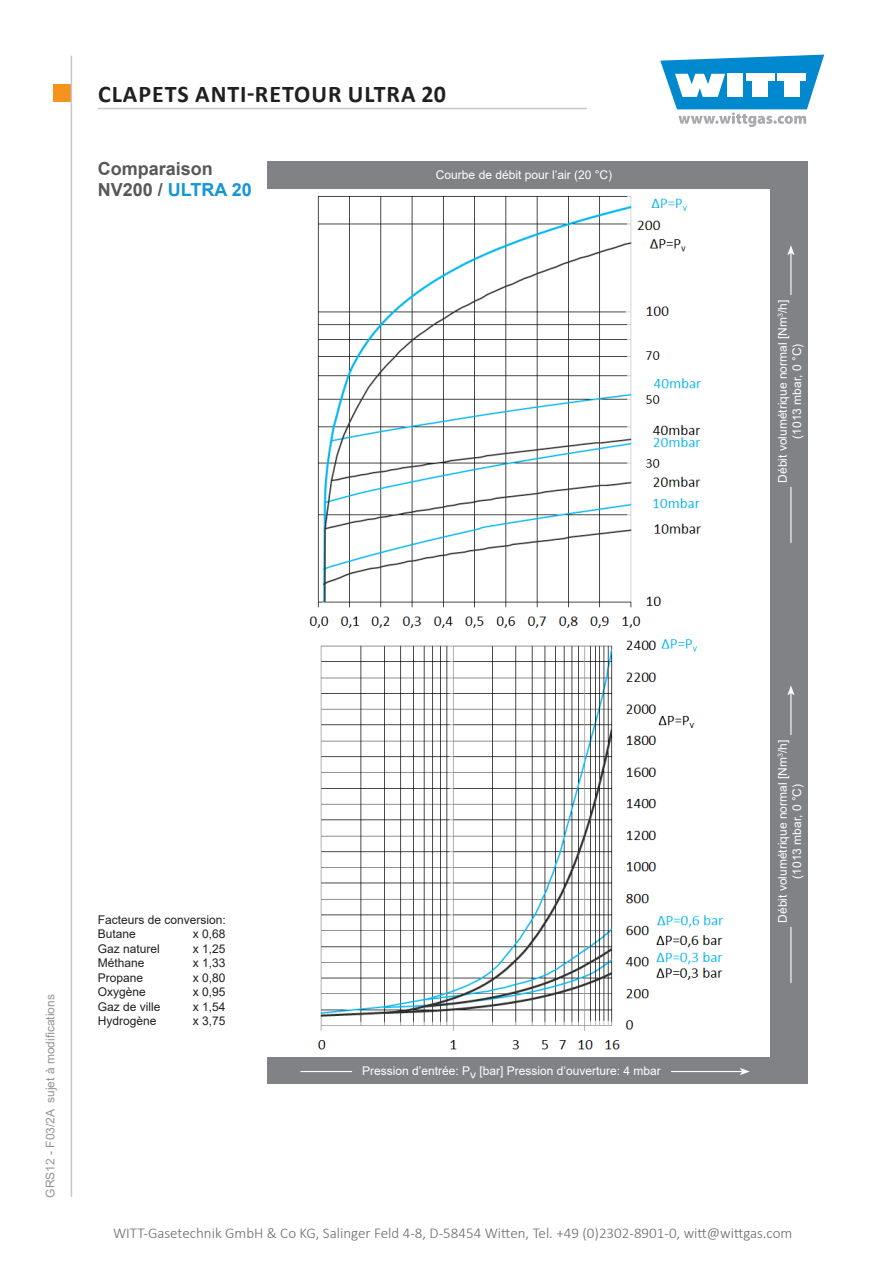
<style>
.page{position:relative;width:893px;height:1263px;background:#fff}
.page>*{position:absolute;margin:0;border:0;box-sizing:border-box;transform-origin:0 0}
.t1{font:700 24px "Calibri";letter-spacing:.04em;color:#231f20}
.t2{font:700 18px/21.6px "Arial";color:#57585a}
.t3{font:300 15px "Calibri";color:#6b6b6e}
.t4{font:12px/14.4px "Arial";color:#fff;text-align:center}
.t5{font:12px/14.4px "Arial";color:#231f20}
.t6{font:12px "Arial";color:#939598}
.s1{color:#1296d5}
</style>
<div class="page">
<div style="left:53px;top:85px;width:17px;height:17px;background:#f4931d"></div>
<svg style="left:660px;top:55px;width:164px;height:72px"></svg>
<hr style="left:71px;top:56px;width:1px;height:1141px;background:#c7c8ca">
<hr style="left:98px;top:108px;width:489px;height:1px;background:#c7c8ca">
<div style="left:268px;top:162px;width:540px;height:922px;background:#808285"></div>
<hr style="left:300px;top:1071px;width:442px;height:1px;background:#fff">
<svg style="left:740px;top:1068px;width:10px;height:7px"></svg>
<hr style="left:790px;top:693px;width:1px;height:290px;background:#fff">
<svg style="left:787px;top:685px;width:8px;height:10px"></svg>
<div style="left:353px;top:1061px;width:317px;height:18px;background:#808285"></div>
<div style="left:772px;top:736px;width:35px;height:191px;background:#808285"></div>
<hr style="left:790px;top:253px;width:1px;height:290px;background:#fff">
<svg style="left:787px;top:245px;width:8px;height:10px"></svg>
<div style="left:772px;top:296px;width:35px;height:191px;background:#808285"></div>
<div style="left:264px;top:189px;width:506px;height:868px;background:#fff"></div>
<img style="left:309px;top:196px;width:415px;height:854px">
<h1 class="t1" style="left:98px;top:77px;width:349px">CLAPETS ANTI-RETOUR ULTRA 20</h1>
<h2 class="t2" style="left:98px;top:158px;width:156px">Comparaison<br>NV200 / <span class="s1">ULTRA 20</span></h2>
<p class="t4" style="left:436px;top:168px;width:178px">Courbe de débit pour l’air (20 °C)</p>
<p class="t4" style="left:775px;top:482px;width:184px;rotate:-90deg">Débit volumétrique normal [Nm<sup>3</sup>/h] (1013 mbar, 0 °C)</p>
<p class="t6" style="left:42px;top:1197px;width:205px;rotate:-90deg">GRS12 - F03/2A sujet à modifications</p>
<p class="t5" style="left:98px;top:912px;width:130px">Facteurs de conversion:<br>Butane</p>
<p class="t5" style="left:193px;top:927px;width:34px">x 0,68</p>
<p class="t5" style="left:98px;top:941px;width:64px">Gaz naturel</p>
<p class="t5" style="left:193px;top:941px;width:34px">x 1,25</p>
<p class="t5" style="left:98px;top:956px;width:48px">Méthane</p>
<p class="t5" style="left:193px;top:956px;width:34px">x 1,33</p>
<p class="t5" style="left:98px;top:970px;width:47px">Propane</p>
<p class="t5" style="left:193px;top:970px;width:34px">x 0,80</p>
<p class="t5" style="left:98px;top:984px;width:50px">Oxygène</p>
<p class="t5" style="left:193px;top:984px;width:34px">x 0,95</p>
<p class="t5" style="left:98px;top:999px;width:64px">Gaz de ville</p>
<p class="t5" style="left:193px;top:999px;width:34px">x 1,54</p>
<p class="t5" style="left:98px;top:1013px;width:60px">Hydrogène</p>
<p class="t5" style="left:193px;top:1013px;width:34px">x 3,75</p>
<p class="t4" style="left:362px;top:1063px;width:300px">Pression d’entrée: Pv [bar] Pression d’ouverture: 4 mbar</p>
<p class="t4" style="left:775px;top:923px;width:184px;rotate:-90deg">Débit volumétrique normal [Nm<sup>3</sup>/h] (1013 mbar, 0 °C)</p>
<p class="t3" style="left:113px;top:1224px;width:681px">WITT-Gasetechnik GmbH &amp; Co KG, Salinger Feld 4-8, D-58454 Witten, Tel. +49 (0)2302-8901-0, witt@wittgas.com</p>
</div>
